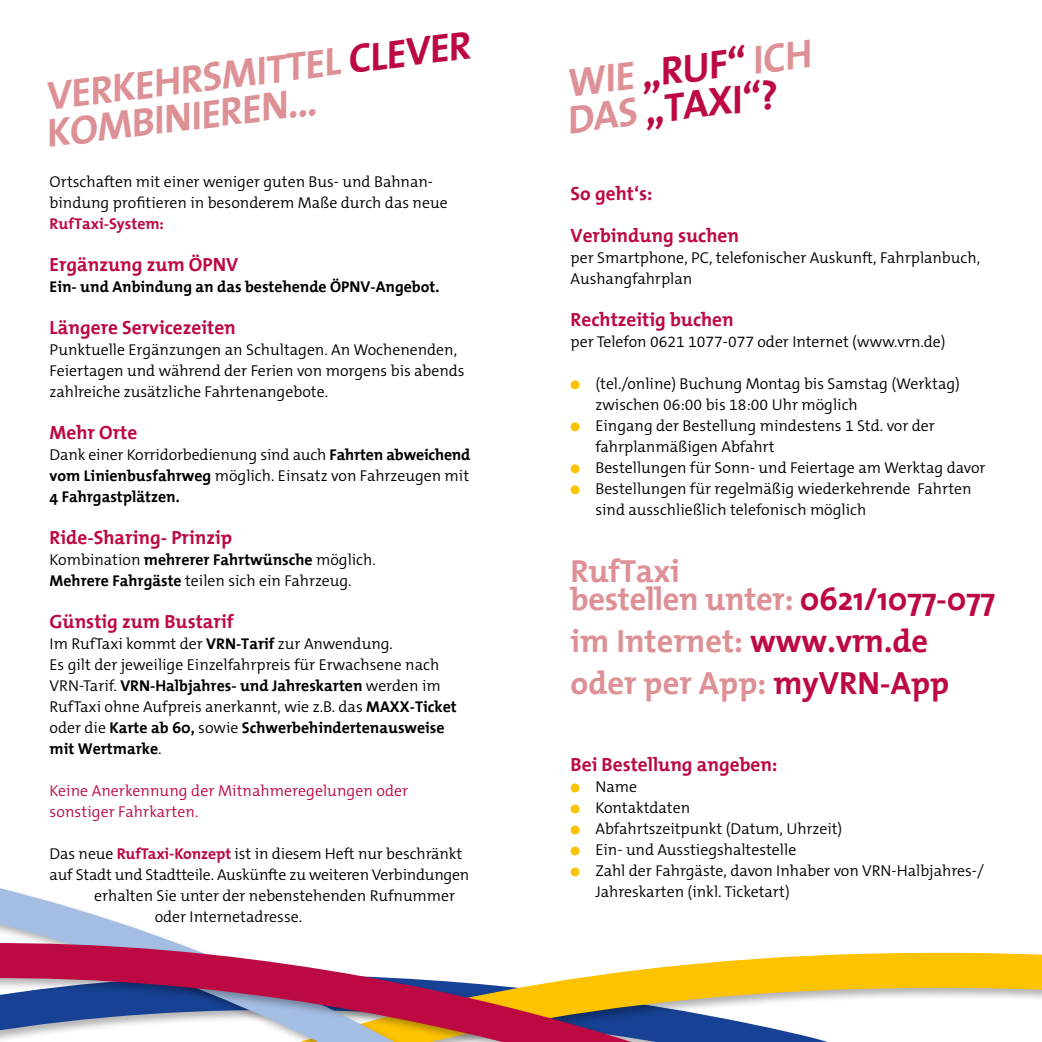
<style>
.page{position:relative;width:1042px;height:1042px;background:#fff}
.page>*{position:absolute;margin:0;border:0;box-sizing:border-box;transform-origin:0 0}
.t1{font:700 40.25px/36.8px "The Mix";color:#dd9095}
.t2{font:700 40.25px/36.8px "The Mix";color:#bc0942}
.t3{font:700 32.38px/28px "The Mix";letter-spacing:-.005em;color:#dd9095}
.t4{font:700 19.25px/42px "The Mix";color:#bc0942}
.t5{font:300 15.75px/21px "The Mix C5";color:#000}
.t6{font:700 15.75px/21px "The Mix";color:#000}
.t7{font:300 15.75px/21px "The Mix C5";letter-spacing:.005em;color:#bc0942}
.t8{font:700 15.75px "The Mix";color:#bc0942}
.s1{color:#bc0942}
.s2{color:#dd9095}
.s3{font-family:"The Mix";font-weight:700}
.s4{font-family:"The Mix C5";font-weight:300}
.s5{font-weight:700;color:#bc0942}
</style>
<div class="page">
<svg style="left:700px;top:952px;width:342px;height:90px"></svg>
<svg style="left:0;top:868px;width:700px;height:174px"></svg>
<div style="left:570px;top:380px;width:9px;height:9px;background:#fdc300;border-radius:50%"></div>
<div style="left:570px;top:422px;width:9px;height:9px;background:#fdc300;border-radius:50%"></div>
<div style="left:570px;top:464px;width:9px;height:9px;background:#fdc300;border-radius:50%"></div>
<div style="left:570px;top:485px;width:9px;height:9px;background:#fdc300;border-radius:50%"></div>
<div style="left:570px;top:783px;width:9px;height:9px;background:#fdc300;border-radius:50%"></div>
<div style="left:570px;top:804px;width:9px;height:9px;background:#fdc300;border-radius:50%"></div>
<div style="left:570px;top:825px;width:9px;height:9px;background:#fdc300;border-radius:50%"></div>
<div style="left:570px;top:846px;width:9px;height:9px;background:#fdc300;border-radius:50%"></div>
<div style="left:570px;top:867px;width:9px;height:9px;background:#fdc300;border-radius:50%"></div>
<h1 class="t1" style="left:39px;top:78px;width:434px;rotate:-7deg">VERKEHRSMITTEL <span class="s1">CLEVER<br></span>KOMBINIEREN...</h1>
<h1 class="t2" style="left:559px;top:64px;width:252px;rotate:-7deg"><span class="s2">WIE</span> „RUF“ <span class="s2">ICH<br>DAS</span> „TAXI“?</h1>
<p class="t4" style="left:570px;top:172px;width:170px">So geht‘s:<br>Verbindung suchen</p>
<p class="t5" style="left:570px;top:248px;width:411px">per Smartphone, PC, telefonischer Auskunft, Fahrplanbuch,<br>Aushangfahrplan</p>
<p class="t4" style="left:570px;top:298px;width:165px">Rechtzeitig buchen</p>
<p class="t5" style="left:570px;top:332px;width:376px">per Telefon 0621 1077-077 oder Internet (www.vrn.de)</p>
<p class="t5" style="left:595px;top:374px;width:392px">(tel./online) Buchung Montag bis Samstag (Werktag) zwischen 06:00 bis 18:00 Uhr möglich<br>Eingang der Bestellung mindestens 1 Std. vor der fahrplanmäßigen Abfahrt<br>Bestellungen für Sonn- und Feiertage am Werktag davor Bestellungen für regelmäßig wiederkehrende Fahrten sind ausschließlich telefonisch möglich</p>
<p class="t5" style="left:50px;top:171px;width:399px">Ortschaften mit einer weniger guten Bus- und Bahnan&shy;bindung profitieren in besonderem Maße durch das neue</p>
<p class="t8" style="left:50px;top:210px;width:116px">RufTaxi-System:</p>
<p class="t4" style="left:50px;top:243px;width:190px">Ergänzung zum ÖPNV</p>
<p class="t6" style="left:50px;top:276px;width:391px">Ein- und Anbindung an das bestehende ÖPNV-Angebot.</p>
<p class="t4" style="left:50px;top:306px;width:188px">Längere Servicezeiten</p>
<p class="t5" style="left:50px;top:339px;width:416px">Punktuelle Ergänzungen an Schultagen. An Wochenenden,<br>Feiertagen und während der Ferien von morgens bis abends zahlreiche zusätzliche Fahrtenangebote.</p>
<p class="t4" style="left:50px;top:411px;width:89px">Mehr Orte</p>
<p class="t5" style="left:50px;top:444px;width:422px">Dank einer Korridorbedienung sind auch <span class="s3">Fahrten abweichend vom Linienbusfahrweg</span> möglich. Einsatz von Fahrzeugen mit</p>
<p class="t6" style="left:50px;top:486px;width:132px">4 Fahrgastplätzen.</p>
<p class="t4" style="left:50px;top:516px;width:184px">Ride-Sharing- Prinzip</p>
<p class="t6" style="left:50px;top:549px;width:328px"><span class="s4">Kombination</span> mehrerer Fahrtwünsche <span class="s4">möglich.</span></p>
<p class="t5" style="left:50px;top:570px;width:303px"><span class="s3">Mehrere Fahrgäste</span> teilen sich ein Fahrzeug.</p>
<p class="t4" style="left:50px;top:600px;width:185px">Günstig zum Bustarif</p>
<p class="t5" style="left:50px;top:633px;width:391px">Im RufTaxi kommt der <span class="s3">VRN-Tarif</span> zur Anwendung.<br>Es gilt der jeweilige Einzelfahrpreis für Erwachsene nach</p>
<p class="t6" style="left:50px;top:675px;width:392px"><span class="s4">VRN-Tarif.</span> VRN-Halbjahres- und Jahreskarten <span class="s4">werden im</span></p>
<p class="t5" style="left:50px;top:696px;width:409px">RufTaxi ohne Aufpreis anerkannt, wie z.B. das <span class="s3">MAXX-Ticket</span></p>
<p class="t6" style="left:50px;top:717px;width:396px"><span class="s4">oder die</span> Karte ab 60, <span class="s4">sowie</span> Schwerbehindertenausweise mit Wertmarke<span class="s4">.</span></p>
<p class="t7" style="left:50px;top:780px;width:360px">Keine Anerkennung der Mitnahmeregelungen oder sonstiger Fahrkarten.</p>
<p class="t5" style="left:50px;top:843px;width:414px">Das neue <span class="s5">RufTaxi-Konzept</span> ist in diesem Heft nur beschränkt</p>
<p class="t5" style="left:50px;top:864px;width:421px">auf Stadt und Stadtteile. Auskünfte zu weiteren Verbindungen</p>
<p class="t5" style="left:94px;top:885px;width:362px">erhalten Sie unter der nebenstehenden Rufnummer</p>
<p class="t5" style="left:155px;top:906px;width:149px">oder Internetadresse.</p>
<h2 class="t3" style="left:570px;top:556px;width:426px">RufTaxi<br>bestellen unter: <span class="s1">0621/1077-077</span></h2>
<h2 class="t3" style="left:570px;top:619px;width:380px;line-height:42px">im Internet: <span class="s1">www.vrn.de </span>oder per App: <span class="s1">myVRN-App</span></h2>
<p class="t4" style="left:570px;top:743px;width:208px">Bei Bestellung angeben:</p>
<p class="t5" style="left:595px;top:777px;width:390px">Name<br>Kontaktdaten<br>Abfahrtszeitpunkt (Datum, Uhrzeit)<br>Ein- und Ausstiegshaltestelle<br>Zahl der Fahrgäste, davon Inhaber von VRN-Halbjahres-/<br>Jahreskarten (inkl. Ticketart)</p>
</div>
